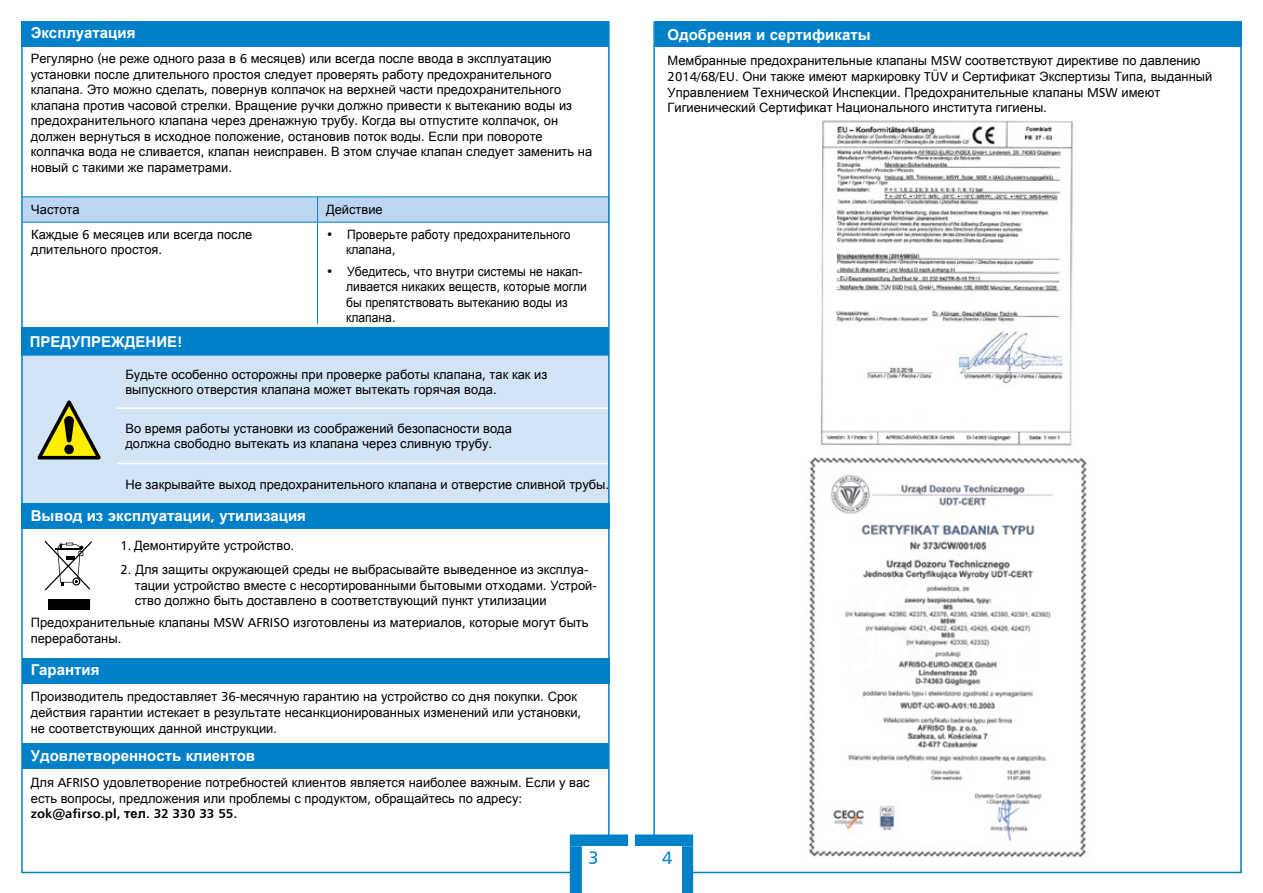
<style>
.page{position:relative;width:1263px;height:893px;background:#fff}
.page>*{position:absolute;margin:0;border:0;box-sizing:border-box;transform-origin:0 0}
.t1{font:18px "Humnst 777 EU";color:#0080c9}
.t2{font:700 15px "Arial";color:#fff}
.t3{font:12.9px "Arial";color:#000}
.t4{font:12.9px "Arial";color:#000;scale:.94 1}
.t5{font:700 12.9px "Humnst 777 EU";letter-spacing:.005em;color:#000}
.s1{font-family:"Humnst 777 EU"}
.s2{font-family:"Arial"}
</style>
<div class="page">
<div style="left:21px;top:21px;width:588px;height:26px;background:#0080c9"></div>
<div style="left:21px;top:327px;width:587px;height:29px;background:#0080c9"></div>
<div style="left:24px;top:356px;width:583px;height:147px;background:#d3e4f7"></div>
<hr style="left:117px;top:407px;width:491px;height:2px;background:#fff">
<hr style="left:117px;top:463px;width:491px;height:1px;background:#fff">
<svg style="left:37px;top:400px;width:64px;height:59px;background:#aeb176"></svg>
<div style="left:21px;top:503px;width:589px;height:26px;background:#0080c9"></div>
<hr style="left:23px;top:222px;width:295px;height:1px;background:#0080c9">
<svg style="left:24px;top:197px;width:583px;height:25px;background:#b6d3ef"></svg>
<hr style="left:318px;top:222px;width:292px;height:1px;background:#0080c9">
<hr style="left:317px;top:222px;width:1px;height:102px;background:#0080c9">
<div style="left:570px;top:846px;width:12px;height:47px;background:#0080c9"></div>
<div style="left:570px;top:834px;width:58px;height:12px;background:#0080c9"></div>
<div style="left:635px;top:834px;width:58px;height:12px;background:#0080c9"></div>
<div style="left:681px;top:846px;width:12px;height:47px;background:#0080c9"></div>
<div style="left:655px;top:21px;width:587px;height:26px;background:#0080c9"></div>
<div style="left:22px;top:658px;width:587px;height:26px;background:#0080c9"></div>
<div style="left:22px;top:743px;width:587px;height:26px;background:#0080c9"></div>
<img style="left:809px;top:457px;width:278px;height:400px">
<img style="left:821px;top:120px;width:252px;height:326px">
<svg style="left:48px;top:599px;width:42px;height:11px"></svg>
<svg style="left:45px;top:540px;width:47px;height:50px"></svg>
<p class="t2" style="left:31px;top:22px;width:106px">Эксплуатация</p>
<p class="t3" style="left:31px;top:50px;width:522px">Регулярно <span class="s1">(</span>не реже одного раза в <span class="s1">6</span> месяцев<span class="s1">)</span> или всегда после ввода в эксплуатацию</p>
<p class="t3" style="left:31px;top:65px;width:522px">установки после длительного простоя следует проверять работу предохранительного</p>
<p class="t3" style="left:31px;top:81px;width:532px">клапана<span class="s1">.</span> Это можно сделать<span class="s1">,</span> повернув колпачок на верхней части предохранительного</p>
<p class="t3" style="left:31px;top:96px;width:543px">клапана против часовой стрелки<span class="s1">.</span> Вращение ручки должно привести к вытеканию воды из</p>
<p class="t3" style="left:31px;top:112px;width:529px">предохранительного клапана через дренажную трубу<span class="s1">.</span> Когда вы отпустите колпачок<span class="s1">,</span> он</p>
<p class="t3" style="left:31px;top:127px;width:513px">должен вернуться в исходное положение<span class="s1">,</span> остановив поток воды<span class="s1">.</span> Если при повороте</p>
<p class="t3" style="left:31px;top:143px;width:563px">колпачка вода не сливается<span class="s1">,</span> клапан неисправен<span class="s1">.</span> В этом случае клапан следует заменить на</p>
<p class="t3" style="left:31px;top:158px;width:203px">новый с такими же параметрами<span class="s1">.</span></p>
<p class="t3" style="left:31px;top:200px;width:50px">Частота</p>
<p class="t3" style="left:326px;top:200px;width:58px">Действие</p>
<p class="t3" style="left:31px;top:225px;width:223px">Каждые <span class="s1">6</span> месяцев или всегда после</p>
<p class="t3" style="left:31px;top:241px;width:132px">длительного простоя<span class="s1">.</span></p>
<p class="t2" style="left:30px;top:331px;width:155px">ПРЕДУПРЕЖДЕНИЕ<span class="s1">!</span></p>
<p class="t4" style="left:326px;top:225px;width:262px"><span class="s1">•</span> Проверьте работу предохранительного</p>
<p class="t4" style="left:346px;top:241px;width:54px">клапана<span class="s1">,</span></p>
<p class="t4" style="left:326px;top:263px;width:274px"><span class="s1">•</span> Убедитесь<span class="s1">,</span> что внутри системы не накап-</p>
<p class="t4" style="left:346px;top:278px;width:258px">ливается никаких веществ<span class="s1">,</span> которые могли</p>
<p class="t4" style="left:346px;top:293px;width:237px">бы препятствовать вытеканию воды из</p>
<p class="t4" style="left:346px;top:309px;width:54px">клапана<span class="s1">.</span></p>
<p class="t3" style="left:125px;top:366px;width:423px">Будьте особенно осторожны при проверке работы клапана<span class="s1">,</span> так как из</p>
<p class="t3" style="left:125px;top:381px;width:373px">выпускного отверстия клапана может вытекать горячая вода<span class="s1">.</span></p>
<p class="t3" style="left:125px;top:420px;width:388px">Во время работы установки из соображений безопасности вода</p>
<p class="t3" style="left:125px;top:435px;width:368px">должна свободно вытекать из клапана через сливную трубу<span class="s1">.</span></p>
<p class="t3" style="left:125px;top:475px;width:485px">Не закрывайте выход предохранительного клапана и отверстие сливной трубы<span class="s1">.</span></p>
<p class="t2" style="left:31px;top:505px;width:277px">Вывод из эксплуатации<span class="s1">,</span> утилизация</p>
<p class="t3" style="left:121px;top:537px;width:175px"><span class="s1">1.</span> Демонтируйте устройство<span class="s1">.</span></p>
<p class="t3" style="left:121px;top:561px;width:469px"><span class="s1">2.</span> Для защиты окружающей среды не выбрасывайте выведенное из эксплуа-</p>
<p class="t3" style="left:135px;top:577px;width:463px">тации устройство вместе с несортированными бытовыми отходами<span class="s1">.</span> Устрой-</p>
<p class="t3" style="left:135px;top:592px;width:413px">ство должно быть доставлено в соответствующий пункт утилизации</p>
<p class="t3" style="left:31px;top:614px;width:559px">Предохранительные клапаны <span class="s1">MSW AFRISO</span> изготовлены из материалов<span class="s1">,</span> которые могут быть</p>
<p class="t3" style="left:31px;top:629px;width:92px">переработаны<span class="s1">.</span></p>
<p class="t2" style="left:31px;top:659px;width:70px">Гарантия</p>
<p class="t3" style="left:31px;top:688px;width:548px">Производитель предоставляет <span class="s1">36-</span>месячную гарантию на устройство со дня покупки<span class="s1">.</span> Срок</p>
<p class="t3" style="left:31px;top:704px;width:552px">действия гарантии истекает в результате несанкционированных изменений или установки<span class="s1">,</span></p>
<p class="t3" style="left:31px;top:720px;width:248px">не соответствующих данной инструкции<span class="s1">.</span></p>
<p class="t2" style="left:31px;top:745px;width:226px">Удовлетворенность клиентов</p>
<p class="t3" style="left:31px;top:774px;width:560px">Для <span class="s1">AFRISO</span> удовлетворение потребностей клиентов является наиболее важным<span class="s1">.</span> Если у вас</p>
<p class="t3" style="left:31px;top:789px;width:493px">есть вопросы<span class="s1">,</span> предложения или проблемы с продуктом<span class="s1">,</span> обращайтесь по адресу<span class="s1">:</span></p>
<p class="t5" style="left:31px;top:805px;width:208px">zok@afirso.pl, <span class="s2">тел</span>. 32 330 33 55.</p>
<p class="t2" style="left:668px;top:24px;width:204px">Одобрения и сертификаты</p>
<p class="t3" style="left:668px;top:52px;width:534px">Мембранные предохранительные клапаны <span class="s1">MSW</span> соответствуют директиве по давлению</p>
<p class="t3" style="left:668px;top:68px;width:546px"><span class="s1">2014/68/EU.</span> Они также имеют маркировку <span class="s1">TÜV</span> и Сертификат Экспертизы Типа<span class="s1">,</span> выданный</p>
<p class="t3" style="left:668px;top:83px;width:494px">Управлением Технической Инспекции<span class="s1">.</span> Предохранительные клапаны <span class="s1">MSW</span> имеют</p>
<p class="t3" style="left:668px;top:99px;width:381px">Гигиенический Сертификат Национального института гигиены<span class="s1">.</span></p>
<h1 class="t1" style="left:588px;top:846px;width:12px">3</h1>
<h1 class="t1" style="left:662px;top:847px;width:12px">4</h1>
</div>
